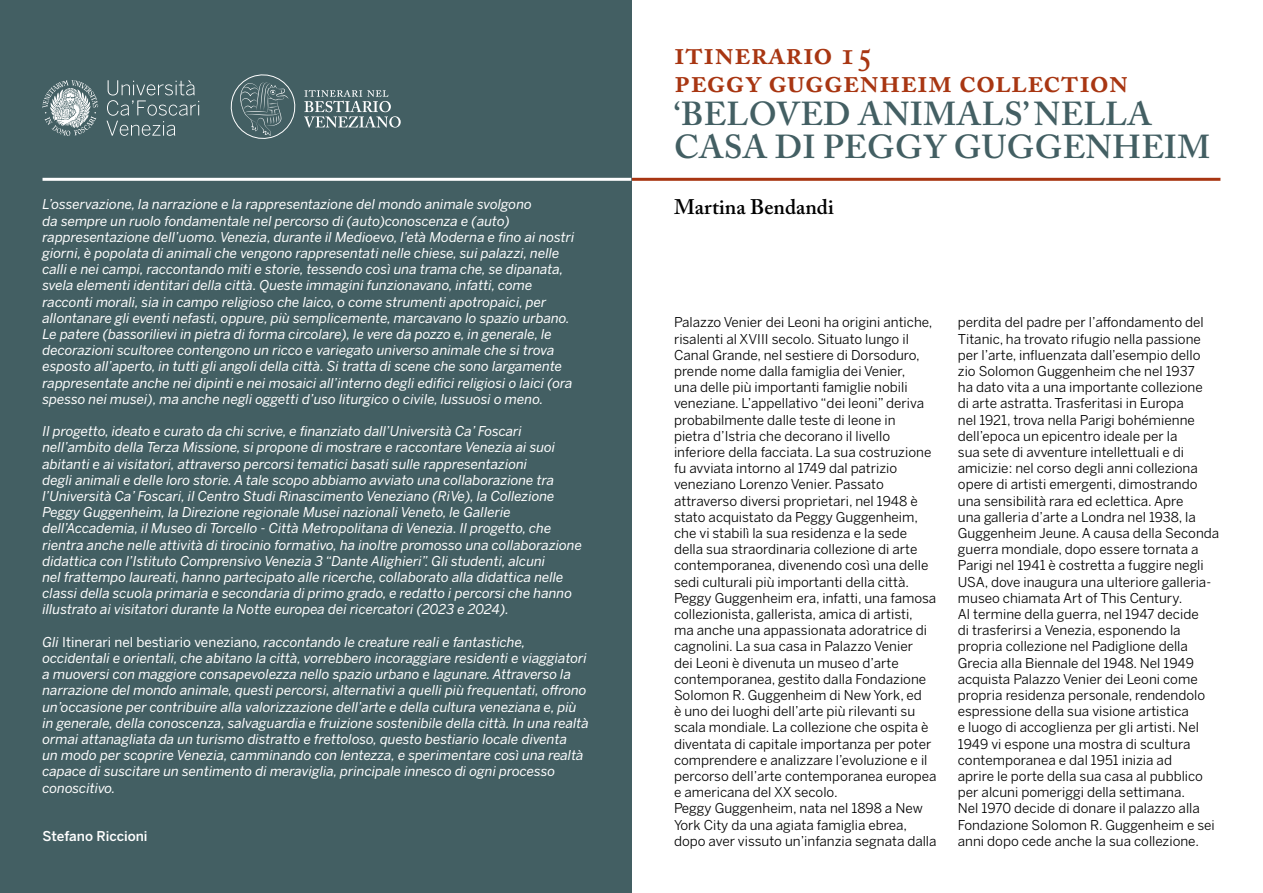
<style>
.page{position:relative;width:1263px;height:893px;background:#fff}
.page>*{position:absolute;margin:0;border:0;box-sizing:border-box;transform-origin:0 0}
.t1{font:600 33px/33px "Adobe Caslon Pro";letter-spacing:.015em;color:#435f63}
.t2{font:600 33px/28.5px "Adobe Caslon Pro";color:#a83612}
.t3{font:600 21px "Adobe Caslon Pro";color:#000}
.t4{font:italic 13.5px/16.2px "Benton Sans";color:#fff}
.t5{font:13.5px/16.2px "Benton Sans";color:#000}
.t6{font:500 13.5px "Benton Sans";color:#fff}
.s1{font-style:normal}
</style>
<div class="page">
<hr style="left:631px;top:178px;width:589px;height:3px;background:#a83612">
<div style="left:0;top:0;width:631px;height:893px;background:#435f63"></div>
<svg style="left:230px;top:74px;width:171px;height:65px"></svg>
<svg style="left:43px;top:80px;width:55px;height:56px"></svg>
<svg style="left:107px;top:80px;width:92px;height:56px"></svg>
<p class="t4" style="left:43px;top:196px;width:533px">L’osservazione, la narrazione e la rappresentazione del mondo animale svolgono<br>da sempre un ruolo fondamentale nel percorso di (auto)conoscenza e (auto) rappresentazione dell’uomo. Venezia, durante il Medioevo, l’età Moderna e fino ai nostri giorni, è popolata di animali che vengono rappresentati nelle chiese, sui palazzi, nelle calli e nei campi, raccontando miti e storie, tessendo così una trama che, se dipanata, svela elementi identitari della città. Queste immagini funzionavano, infatti, come racconti morali, sia in campo religioso che laico, o come strumenti apotropaici, per allontanare gli eventi nefasti, oppure, più semplicemente, marcavano lo spazio urbano.<br>Le patere (bassorilievi in pietra di forma circolare), le vere da pozzo e, in generale, le decorazioni scultoree contengono un ricco e variegato universo animale che si trova esposto all’aperto, in tutti gli angoli della città. Si tratta di scene che sono largamente rappresentate anche nei dipinti e nei mosaici all’interno degli edifici religiosi o laici (ora spesso nei musei), ma anche negli oggetti d’uso liturgico o civile, lussuosi o meno.</p>
<p class="t4" style="left:43px;top:423px;width:541px">Il progetto, ideato e curato da chi scrive, e finanziato dall’Università Ca’ Foscari nell’ambito della Terza Missione, si propone di mostrare e raccontare Venezia ai suoi abitanti e ai visitatori, attraverso percorsi tematici basati sulle rappresentazioni<br>degli animali e delle loro storie. A tale scopo abbiamo avviato una collaborazione tra l’Università Ca’ Foscari, il Centro Studi Rinascimento Veneziano (RiVe), la Collezione Peggy Guggenheim, la Direzione regionale Musei nazionali Veneto, le Gallerie dell’Accademia, il Museo di Torcello - Città Metropolitana di Venezia. Il progetto, che rientra anche nelle attività di tirocinio formativo, ha inoltre promosso una collaborazione didattica con l’Istituto Comprensivo Venezia 3 “Dante Alighieri”. Gli studenti, alcuni<br>nel frattempo laureati, hanno partecipato alle ricerche, collaborato alla didattica nelle classi della scuola primaria e secondaria di primo grado, e redatto i percorsi che hanno illustrato ai visitatori durante la Notte europea dei ricercatori (2023 e 2024).</p>
<p class="t4" style="left:43px;top:634px;width:548px">Gli <span class="s1">Itinerari nel bestiario veneziano</span>, raccontando le creature reali e fantastiche, occidentali e orientali, che abitano la città, vorrebbero incoraggiare residenti e viaggiatori a muoversi con maggiore consapevolezza nello spazio urbano e lagunare. Attraverso la narrazione del mondo animale, questi percorsi, alternativi a quelli più frequentati, offrono un’occasione per contribuire alla valorizzazione dell’arte e della cultura veneziana e, più in generale, della conoscenza, salvaguardia e fruizione sostenibile della città. In una realtà ormai attanagliata da un turismo distratto e frettoloso, questo bestiario locale diventa<br>un modo per scoprire Venezia, camminando con lentezza, e sperimentare così una realtà capace di suscitare un sentimento di meraviglia, principale innesco di ogni processo conoscitivo.</p>
<p class="t6" style="left:43px;top:828px;width:107px">Stefano Riccioni</p>
<h1 class="t2" style="left:674px;top:38px;width:456px">itinerario 15<br>peggy guggenheim collection</h1>
<h1 class="t1" style="left:674px;top:97px;width:538px">‘BELOVED ANIMALS’ NELLA<br>CASA DI PEGGY GUGGENHEIM</h1>
<h2 class="t3" style="left:674px;top:195px;width:161px">Martina Bendandi</h2>
<p class="t5" style="left:674px;top:314px;width:264px">Palazzo Venier dei Leoni ha origini antiche, risalenti al XVIII secolo. Situato lungo il Canal Grande, nel sestiere di Dorsoduro, prende nome dalla famiglia dei Venier,<br>una delle più importanti famiglie nobili veneziane. L’appellativo “dei leoni” deriva probabilmente dalle teste di leone in<br>pietra d’Istria che decorano il livello inferiore della facciata. La sua costruzione fu avviata intorno al 1749 dal patrizio veneziano Lorenzo Venier. Passato attraverso diversi proprietari, nel 1948 è stato acquistato da Peggy Guggenheim, che vi stabilì la sua residenza e la sede della sua straordinaria collezione di arte contemporanea, divenendo così una delle sedi culturali più importanti della città.<br>Peggy Guggenheim era, infatti, una famosa collezionista, gallerista, amica di artisti,<br>ma anche una appassionata adoratrice di cagnolini. La sua casa in Palazzo Venier<br>dei Leoni è divenuta un museo d’arte contemporanea, gestito dalla Fondazione Solomon R. Guggenheim di New York, ed<br>è uno dei luoghi dell’arte più rilevanti su scala mondiale. La collezione che ospita è diventata di capitale importanza per poter comprendere e analizzare l’evoluzione e il percorso dell’arte contemporanea europea e americana del XX secolo.<br>Peggy Guggenheim, nata nel 1898 a New York City da una agiata famiglia ebrea, dopo aver vissuto un’infanzia segnata dalla</p>
<p class="t5" style="left:958px;top:314px;width:263px">perdita del padre per l’affondamento del Titanic, ha trovato rifugio nella passione per l’arte, influenzata dall’esempio dello zio Solomon Guggenheim che nel 1937<br>ha dato vita a una importante collezione<br>di arte astratta. Trasferitasi in Europa<br>nel 1921, trova nella Parigi bohémienne dell’epoca un epicentro ideale per la<br>sua sete di avventure intellettuali e di amicizie: nel corso degli anni colleziona opere di artisti emergenti, dimostrando una sensibilità rara ed eclettica. Apre<br>una galleria d’arte a Londra nel 1938, la Guggenheim Jeune. A causa della Seconda guerra mondiale, dopo essere tornata a Parigi nel 1941 è costretta a fuggire negli USA, dove inaugura una ulteriore galleria&shy;museo chiamata Art of This Century.<br>Al termine della guerra, nel 1947 decide<br>di trasferirsi a Venezia, esponendo la propria collezione nel Padiglione della Grecia alla Biennale del 1948. Nel 1949 acquista Palazzo Venier dei Leoni come propria residenza personale, rendendolo espressione della sua visione artistica<br>e luogo di accoglienza per gli artisti. Nel 1949 vi espone una mostra di scultura contemporanea e dal 1951 inizia ad<br>aprire le porte della sua casa al pubblico per alcuni pomeriggi della settimana.<br>Nel 1970 decide di donare il palazzo alla Fondazione Solomon R. Guggenheim e sei anni dopo cede anche la sua collezione.</p>
</div>
